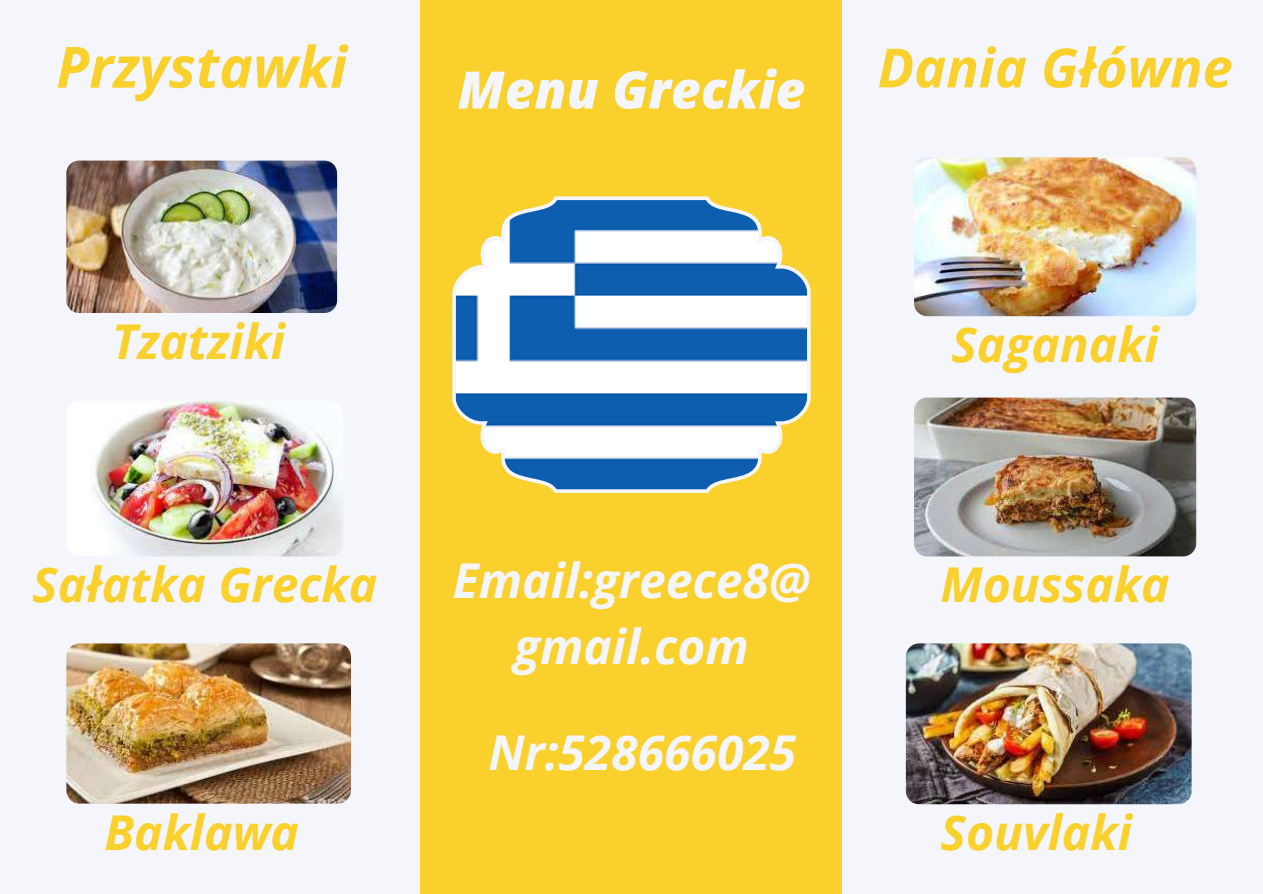
<style>
.page{position:relative;width:1263px;height:894px;background:#fff}
.page>*{position:absolute;margin:0;border:0;box-sizing:border-box;transform-origin:0 0}
.t1{font:italic 700 57px "Open Sans";color:#fad02c}
.t2{font:italic 700 54px "Open Sans";color:#fad02c}
.t3{font:italic 800 51.6px "Open Sans";color:#f4f6fc}
.t4{font:italic 700 48px "Open Sans";color:#fad02c}
.t5{font:italic 700 48px/66.3px "Open Sans";color:#f4f6fc;text-align:center}
</style>
<div class="page">
<div style="left:0;top:0;width:1263px;height:893px;background:#f4f6fc"></div>
<div style="left:421px;top:0;width:421px;height:893px;background:#fad02c"></div>
<img style="left:66px;top:160px;width:271px;height:153px;border-radius:13px">
<img style="left:66px;top:400px;width:277px;height:156px;border-radius:13px">
<img style="left:906px;top:643px;width:286px;height:161px;border-radius:13px">
<img style="left:914px;top:157px;width:282px;height:159px;border-radius:13px">
<img style="left:914px;top:397px;width:282px;height:159px;border-radius:13px">
<img style="left:66px;top:643px;width:285px;height:160px;border-radius:13px">
<svg style="left:452px;top:196px;width:359px;height:296px;background:#94b1be"></svg>
<p class="t1" style="left:56px;top:27px;width:292px">Przystawki</p>
<p class="t2" style="left:878px;top:30px;width:357px">Dania Główne</p>
<p class="t3" style="left:458px;top:53px;width:349px">Menu Greckie</p>
<p class="t4" style="left:112px;top:307px;width:175px">Tzatziki</p>
<p class="t4" style="left:951px;top:311px;width:209px">Saganaki</p>
<p class="t4" style="left:32px;top:551px;width:347px">Sałatka Grecka</p>
<p class="t5" style="left:453px;top:545px;width:359px">Email:greece8@ gmail.com</p>
<p class="t4" style="left:941px;top:551px;width:230px">Moussaka</p>
<p class="t5" style="left:488px;top:717px;width:309px">Nr:528666025</p>
<p class="t4" style="left:104px;top:798px;width:196px">Baklawa</p>
<p class="t4" style="left:941px;top:798px;width:193px">Souvlaki</p>
</div>
